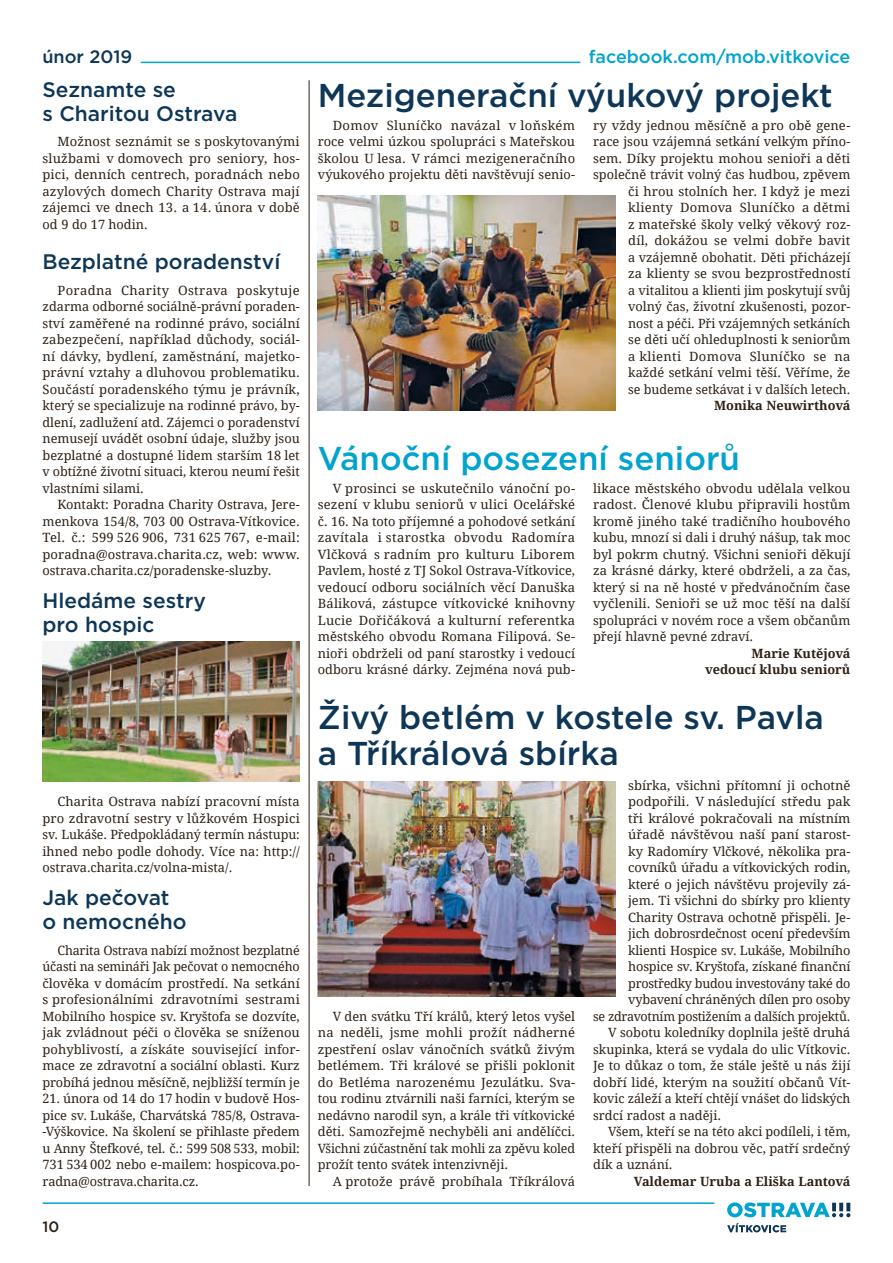
<style>
.page{position:relative;width:893px;height:1263px;background:#fff}
.page>*{position:absolute;margin:0;border:0;box-sizing:border-box;transform-origin:0 0}
.t1{font:500 33px/36px "Gotham";color:#0e3757}
.t2{font:500 33px "Gotham";color:#00a4ce}
.t3{font:500 21px/24px "Gotham";color:#0e3757}
.t4{font:500 18px "Gotham";color:#00a4ce}
.t5{font:500 18px "Gotham";color:#0e3757}
.t6{font:500 15px "Gotham";color:#2f2116}
.t7{font:12.75px/16.5px "Droid Serif";color:#2f2116;text-align:justify}
.t8{font:700 12.75px/16.5px "Droid Serif";color:#2f2116;text-align:right}
.t9{font:12.75px "Droid Serif";letter-spacing:-.02em;color:#2f2116}
</style>
<div class="page">
<svg style="left:727px;top:1202px;width:123px;height:15px"></svg>
<svg style="left:727px;top:1223px;width:59px;height:9px"></svg>
<hr style="left:43px;top:1202px;width:671px;height:2px;background:#00a4ce">
<hr style="left:141px;top:62px;width:439px;height:1px;background:#00a4ce">
<hr style="left:309px;top:80px;width:1px;height:1106px;background:#2f2116">
<img style="left:318px;top:196px;width:297px;height:214px">
<img style="left:318px;top:782px;width:297px;height:214px">
<img style="left:43px;top:641px;width:257px;height:140px">
<h3 class="t5" style="left:42px;top:45px;width:91px">únor 2019</h3>
<h2 class="t3" style="left:43px;top:77px;width:196px">Seznamte se<br>s Charitou Ostrava</h2>
<p class="t7" style="left:43px;top:134px;width:259px;text-indent:15px">Možnost seznámit se s poskytovanými službami v domovech pro seniory, hos&shy;pici, denních centrech, poradnách nebo azylových domech Charity Ostrava mají zájemci ve dnech 13. a 14. února v době od 9 do 17 hodin.</p>
<h2 class="t3" style="left:43px;top:250px;width:239px">Bezplatné poradenství</h2>
<p class="t7" style="left:43px;top:282px;width:259px;text-indent:15px">Poradna Charity Ostrava poskytuje zdarma odborné sociálně‑právní poraden&shy;ství zaměřené na rodinné právo, sociální zabezpečení, například důchody, sociál&shy;ní dávky, bydlení, zaměstnání, majetko&shy;právní vztahy a dluhovou problematiku.<br>Součástí poradenského týmu je právník, který se specializuje na rodinné právo, by&shy;dlení, zadlužení atd. Zájemci o poradenství nemusejí uvádět osobní údaje, služby jsou bezplatné a dostupné lidem starším 18 let v obtížné životní situaci, kterou neumí řešit vlastními silami.</p>
<p class="t7" style="left:43px;top:497px;width:259px;text-indent:15px">Kontakt: Poradna Charity Ostrava, Jere&shy;menkova 154/8, 703 00 Ostrava‑Vítkovice.<br>Tel. č.: 599 526 906, 731 625 767, e‑mail: poradna@ostrava.charita.cz, web: www. ostrava.charita.cz/poradenske‑sluzby.</p>
<h2 class="t3" style="left:43px;top:589px;width:165px">Hledáme sestry pro hospic</h2>
<p class="t7" style="left:43px;top:794px;width:259px;text-indent:15px">Charita Ostrava nabízí pracovní místa pro zdravotní sestry v lůžkovém Hospici sv. Lukáše. Předpokládaný termín nástupu: ihned nebo podle dohody. Více na: http:// ostrava.charita.cz/volna‑mista/.</p>
<h2 class="t3" style="left:43px;top:886px;width:146px">Jak pečovat o nemocného</h2>
<p class="t7" style="left:43px;top:942px;width:259px;text-indent:15px">Charita Ostrava nabízí možnost bezplatné účasti na semináři Jak pečovat o nemocného člověka v domácím prostředí. Na setkání s profesionálními zdravotními sestrami Mobilního hospice sv. Kryštofa se dozvíte, jak zvládnout péči o člověka se sníženou pohyblivostí, a získáte související infor&shy;mace ze zdravotní a sociální oblasti. Kurz probíhá jednou měsíčně, nejbližší termín je</p>
<p class="t7" style="left:43px;top:1091px;width:259px">21. února od 14 do 17 hodin v budově Hos&shy;pice sv. Lukáše, Charvátská 785/8, Ostrava-‑Výškovice. Na školení se přihlaste předem u Anny Štefkové, tel. č.: 599 508 533, mobil:<br>731 534 002 nebo e‑mailem: hospicova.po&shy;radna@ostrava.charita.cz.</p>
<p class="t6" style="left:43px;top:1217px;width:18px">10</p>
<h3 class="t4" style="left:589px;top:45px;width:263px">facebook.com/mob.vitkovice</h3>
<h1 class="t1" style="left:318px;top:77px;width:516px">Mezigenerační výukový projekt</h1>
<p class="t7" style="left:318px;top:117px;width:259px;text-indent:15px">Domov Sluníčko navázal v loňském roce velmi úzkou spolupráci s Mateřskou školou U lesa. V rámci mezigeneračního výukového projektu děti navštěvují senio-</p>
<p class="t7" style="left:593px;top:117px;width:259px;text-align:right">ry vždy jednou měsíčně a pro obě gene&shy;race jsou vzájemná setkání velkým příno&shy;sem. Díky projektu mohou senioři a děti společně trávit volný čas hudbou, zpěvem či hrou stolních her. I když je mezi klienty Domova Sluníčko a dětmi<br>z mateřské školy velký věkový roz-<br>díl, dokážou se velmi dobře bavit<br>a vzájemně obohatit. Děti přicházejí<br>za klienty se svou bezprostředností<br>a vitalitou a klienti jim poskytují svůj volný čas, životní zkušenosti, pozor-<br>nost a péči. Při vzájemných setkáních<br>se děti učí ohleduplnosti k seniorům<br>a klienti Domova Sluníčko se na každé setkání velmi těší. Věříme, že<br>se budeme setkávat i v dalších letech.</p>
<p class="t8" style="left:714px;top:398px;width:138px">Monika Neuwirthová</p>
<h1 class="t2" style="left:318px;top:436px;width:424px">Vánoční posezení seniorů</h1>
<p class="t7" style="left:318px;top:480px;width:259px;text-indent:15px">V prosinci se uskutečnilo vánoční po&shy;sezení v klubu seniorů v ulici Ocelářské č. 16. Na toto příjemné a pohodové setkání zavítala i starostka obvodu Radomíra Vlčková s radním pro kulturu Liborem Pavlem, hosté z TJ Sokol Ostrava‑Vítkovice, vedoucí odboru sociálních věcí Danuška Báliková, zástupce vítkovické knihovny Lucie Dořičáková a kulturní referentka městského obvodu Romana Filipová. Se&shy;nioři obdrželi od paní starostky i vedoucí odboru krásné dárky. Zejména nová pub-</p>
<p class="t7" style="left:593px;top:480px;width:259px">likace městského obvodu udělala velkou radost. Členové klubu připravili hostům kromě jiného také tradičního houbového kubu, mnozí si dali i druhý nášup, tak moc byl pokrm chutný. Všichni senioři děkují za krásné dárky, které obdrželi, a za čas, který si na ně hosté v předvánočním čase vyčlenili. Senioři se už moc těší na další spolupráci v novém roce a všem občanům přejí hlavně pevné zdraví.</p>
<p class="t8" style="left:705px;top:645px;width:147px">Marie Kutějová vedoucí klubu seniorů</p>
<h1 class="t1" style="left:318px;top:699px;width:507px">Živý betlém v kostele sv. Pavla a Tříkrálová sbírka</h1>
<p class="t7" style="left:318px;top:1008px;width:259px;text-indent:15px">V den svátku Tří králů, který letos vyšel na neděli, jsme mohli prožít nádherné zpestření oslav vánočních svátků živým betlémem. Tři králové se přišli poklonit do Betléma narozenému Jezulátku. Sva&shy;tou rodinu ztvárnili naši farníci, kterým se nedávno narodil syn, a krále tři vítkovické děti. Samozřejmě nechyběli ani andělíčci.<br>Všichni zúčastnění tak mohli za zpěvu koled prožít tento svátek intenzivněji.</p>
<p class="t7" style="left:333px;top:1173px;width:244px">A protože právě probíhala Tříkrálová</p>
<p class="t7" style="left:628px;top:777px;width:224px">sbírka, všichni přítomní ji ochotně</p>
<p class="t7" style="left:628px;top:794px;width:224px">podpořili. V následující středu pak</p>
<p class="t7" style="left:628px;top:810px;width:224px">tři králové pokračovali na místním</p>
<p class="t7" style="left:628px;top:827px;width:224px">úřadě návštěvou naší paní starost-</p>
<p class="t7" style="left:628px;top:843px;width:223px">ky Radomíry Vlčkové, několika pra-</p>
<p class="t7" style="left:628px;top:860px;width:224px">covníků úřadu a vítkovických rodin,</p>
<p class="t7" style="left:628px;top:876px;width:224px">které o jejich návštěvu projevily zá-</p>
<p class="t7" style="left:628px;top:893px;width:224px">jem. Ti všichni do sbírky pro klienty</p>
<p class="t7" style="left:628px;top:909px;width:224px">Charity Ostrava ochotně přispěli. Je-</p>
<p class="t7" style="left:628px;top:926px;width:224px">jich dobrosrdečnost ocení především</p>
<p class="t7" style="left:628px;top:942px;width:224px">klienti Hospice sv. Lukáše, Mobilního</p>
<p class="t7" style="left:628px;top:959px;width:224px">hospice sv. Kryštofa, získané finanční</p>
<p class="t9" style="left:628px;top:975px;width:224px">prostředky budou investovány také do</p>
<p class="t7" style="left:628px;top:992px;width:224px">vybavení chráněných dílen pro osoby</p>
<p class="t9" style="left:593px;top:1008px;width:259px">se zdravotním postižením a dalších projektů.</p>
<p class="t7" style="left:608px;top:1025px;width:244px">V sobotu koledníky doplnila ještě druhá</p>
<p class="t7" style="left:593px;top:1041px;width:259px">skupinka, která se vydala do ulic Vítkovic.</p>
<p class="t7" style="left:593px;top:1058px;width:259px">Je to důkaz o tom, že stále ještě u nás žijí</p>
<p class="t7" style="left:593px;top:1074px;width:259px">dobří lidé, kterým na soužití občanů Vít-</p>
<p class="t7" style="left:593px;top:1091px;width:259px">kovic záleží a kteří chtějí vnášet do lidských</p>
<p class="t7" style="left:593px;top:1107px;width:129px">srdcí radost a naději.</p>
<p class="t7" style="left:608px;top:1124px;width:244px">Všem, kteří se na této akci podíleli, i těm,</p>
<p class="t7" style="left:593px;top:1140px;width:259px">kteří přispěli na dobrou věc, patří srdečný</p>
<p class="t7" style="left:593px;top:1157px;width:81px">dík a uznání.</p>
<p class="t8" style="left:634px;top:1173px;width:218px">Valdemar Uruba a Eliška Lantová</p>
</div>
